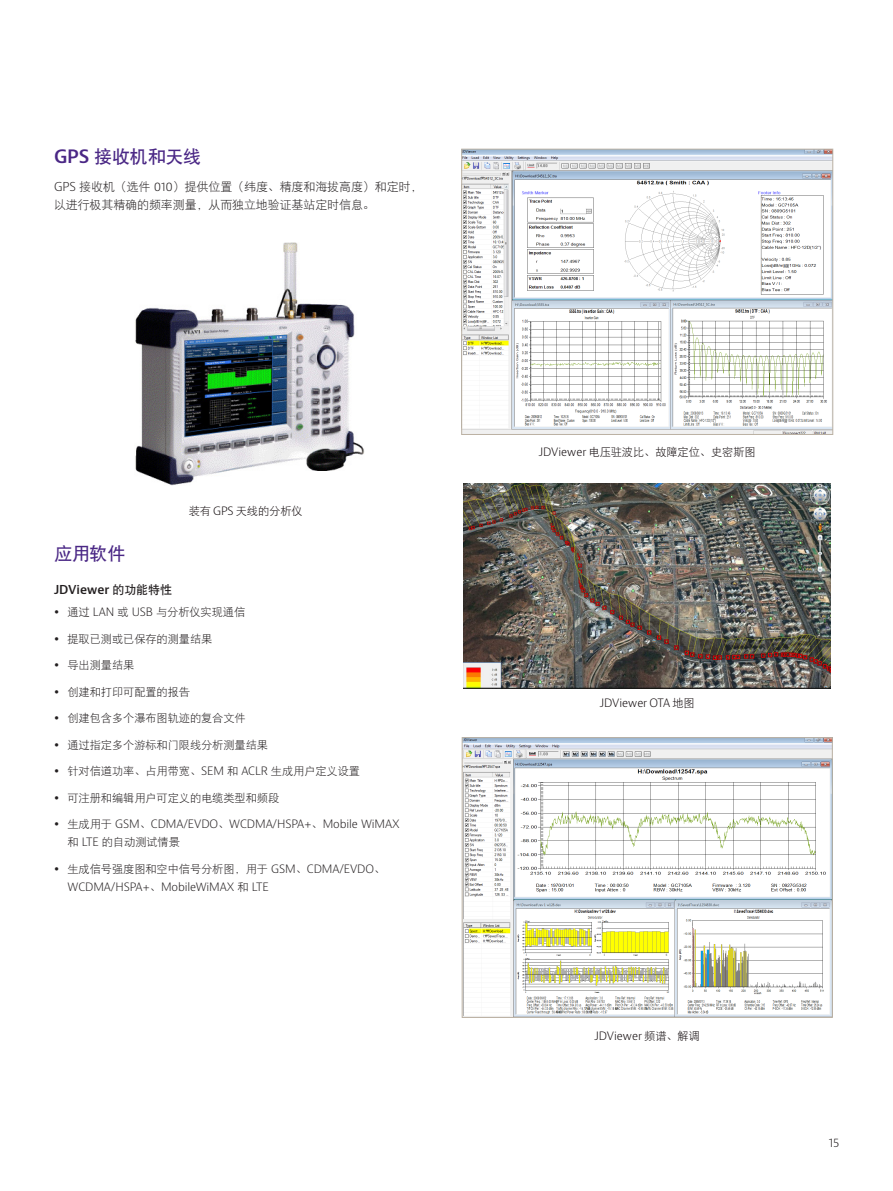
<style>
.page{position:relative;width:893px;height:1191px;background:#fff}
.page>*{position:absolute;margin:0;border:0;box-sizing:border-box;transform-origin:0 0}
.Header_12_16{font:18px "DFP Hei W7";letter-spacing:-.01em;color:#4a2785}
.Body_text_8_12_5{font:12px/18.8px "DFP Hei W3";letter-spacing:-.01em;color:#231f20}
.Subhead_1{font:600 12px "Bernino Sans";letter-spacing:-.01em;color:#231f20}
.t1{font:300 12px "Bernino Sans";color:#231f20}
.t2{font:11.25px "DFP Hei W3";letter-spacing:-.01em;color:#231f20}
.t3{font:300 11.25px/18px "Bernino Sans";letter-spacing:-.01em;color:#231f20}
.t4{font:11.25px "DFP Hei W3";letter-spacing:-.01em;color:#110a0c}
.t5{font:300 11.25px "Bernino Sans";letter-spacing:-.015em;color:#110a0c}
.s1{font-family:"Bernino Sans";font-weight:600}
.s2{font-family:"Bernino Sans";font-weight:300}
.s3{font-family:"DFP Hei W7";font-weight:400}
.s4{font-family:"DFP Hei W3";font-weight:400}
</style>
<div class="page">
<img style="left:135px;top:242px;width:230px;height:243px">
<img style="left:463px;top:151px;width:368px;height:282px">
<div style="left:461px;top:149px;width:372px;height:286px;border:1px solid #bbb1a3"></div>
<img style="left:464px;top:739px;width:367px;height:276px">
<div style="left:462px;top:737px;width:371px;height:280px;border:1px solid #bbb1a3"></div>
<img style="left:464px;top:483px;width:366px;height:206px">
<p class="Header_12_16" style="left:54px;top:148px;width:149px"><span class="s1">GPS</span> 接收机和天线</p>
<p class="Body_text_8_12_5" style="left:54px;top:177px;width:370px"><span class="s2">GPS</span> 接收机（选件 <span class="s2">010</span>）提供位置（纬度、精度和海拔高度）和定时，以进行极其精确的频率测量，从而独立地验证基站定时信息。</p>
<p class="t4" style="left:189px;top:505px;width:116px">装有 <span class="s2">GPS</span> 天线的分析仪</p>
<p class="Header_12_16" style="left:54px;top:545px;width:73px">应用软件</p>
<p class="Subhead_1" style="left:54px;top:582px;width:120px">JDViewer <span class="s3">的功能特性</span></p>
<p class="t2" style="left:68px;top:606px;width:179px">通过 <span class="s2">LAN</span> 或 <span class="s2">USB</span> 与分析仪实现通信</p>
<p class="t2" style="left:68px;top:633px;width:146px">提取已测或已保存的测量结果</p>
<p class="t2" style="left:68px;top:659px;width:68px">导出测量结果</p>
<p class="t2" style="left:68px;top:686px;width:124px">创建和打印可配置的报告</p>
<p class="t2" style="left:68px;top:712px;width:180px">创建包含多个瀑布图轨迹的复合文件</p>
<p class="t2" style="left:68px;top:739px;width:202px">通过指定多个游标和门限线分析测量结果</p>
<p class="t2" style="left:68px;top:765px;width:294px">针对信道功率、占用带宽、<span class="s2">SEM</span> 和 <span class="s2">ACLR</span> 生成用户定义设置</p>
<p class="t2" style="left:68px;top:792px;width:213px">可注册和编辑用户可定义的电缆类型和频段</p>
<p class="t3" style="left:68px;top:815px;width:334px"><span class="s4">生成用于</span> GSM<span class="s4">、</span>CDMA/EVDO<span class="s4">、</span>WCDMA/HSPA+<span class="s4">、</span>Mobile WiMAX<span class="s4">和</span> LTE <span class="s4">的自动测试情景</span></p>
<p class="t3" style="left:68px;top:860px;width:319px"><span class="s4">生成信号强度图和空中信号分析图，用于</span> GSM<span class="s4">、</span>CDMA/EVDO<span class="s4">、<br></span>WCDMA/HSPA+<span class="s4">、</span>MobileWiMAX <span class="s4">和</span> LTE</p>
<p class="t4" style="left:539px;top:446px;width:218px"><span class="s2">JDViewer</span> 电压驻波比、故障定位、史密斯图</p>
<p class="t5" style="left:600px;top:696px;width:97px">JDViewer OTA <span class="s4">地图</span></p>
<p class="t5" style="left:594px;top:1028px;width:107px">JDViewer <span class="s4">频谱、解调</span></p>
<p class="t1" style="left:829px;top:1134px;width:12px">15</p>
</div>
